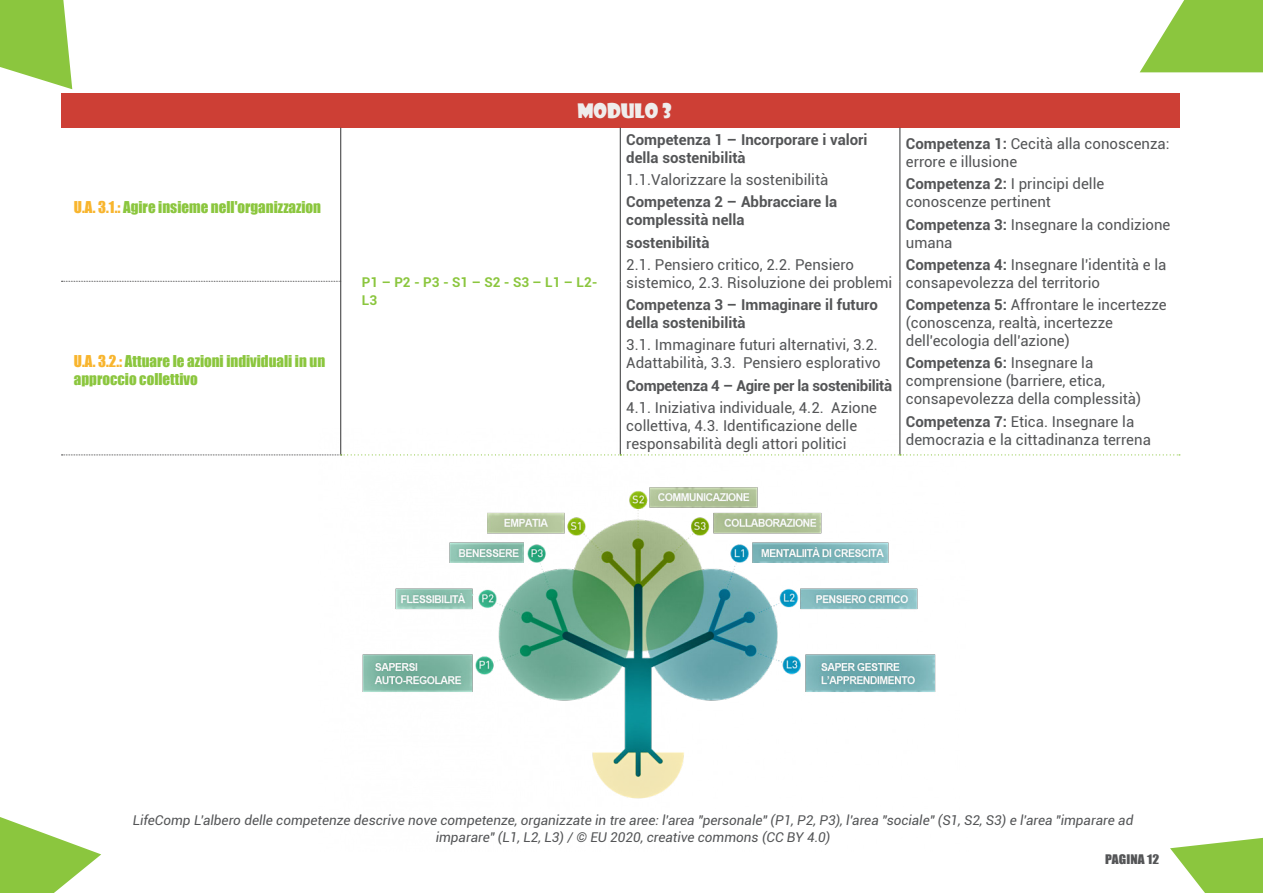
<style>
.page{position:relative;width:1263px;height:893px;background:#fff}
.page>*{position:absolute;margin:0;border:0;box-sizing:border-box;transform-origin:0 0}
.t1{font:19.5px "Showcard Gothic";color:#efedec}
.Paragraphe{font:15px/18px "Roboto";color:#545557}
.Paragraphe-2{font:700 15px/18px "Roboto";color:#545557}
.t2{font:15px/18px "Impact";color:#8bc63e}
.Paragraphe-3{font:700 15px "Roboto";letter-spacing:-.02em;color:#545557}
.t3{font:italic 13.5px/16.8px "Roboto";color:#545557;text-align:center}
.t4{font:700 13.5px/18px "Roboto";color:#8bc63e}
.t5{font:12.15px "Impact";letter-spacing:.01em;color:#545557;scale:1.11 1}
.s1{color:#f8b52e}
.s2{font-weight:700}
</style>
<div class="page">
<svg style="left:0;top:0;width:72px;height:89px"></svg>
<svg style="left:0;top:817px;width:101px;height:76px"></svg>
<svg style="left:1140px;top:0;width:123px;height:72px"></svg>
<svg style="left:1170px;top:837px;width:93px;height:56px"></svg>
<div style="left:61px;top:94px;width:1118px;height:34px;background:#cd3f35"></div>
<svg style="left:61px;top:281px;width:279px;height:1px"></svg>
<svg style="left:61px;top:454px;width:1119px;height:2px"></svg>
<hr style="left:620px;top:128px;width:1px;height:153px;background:#494a4b">
<hr style="left:899px;top:128px;width:1px;height:153px;background:#494a4b">
<hr style="left:620px;top:281px;width:1px;height:173px;background:#494a4b">
<hr style="left:899px;top:281px;width:1px;height:173px;background:#494a4b">
<hr style="left:340px;top:128px;width:1px;height:153px;background:#494a4b">
<hr style="left:340px;top:281px;width:1px;height:173px;background:#494a4b">
<img style="left:318px;top:428px;width:651px;height:371px">
<p class="t2" style="left:74px;top:197px;width:249px"><span class="s1">U.A. 3.1.:</span> Agire insieme nell'organizzazion</p>
<p class="t2" style="left:74px;top:352px;width:253px"><span class="s1">U.A. 3.2.:</span> Attuare le azioni individuali in un approccio collettivo</p>
<p class="t1" style="left:577px;top:98px;width:96px">MODULO 3</p>
<p class="t4" style="left:362px;top:273px;width:237px">P1 – P2 - P3 - S1 – S2 - S3 – L1 – L2-<br>L3</p>
<p class="Paragraphe-2" style="left:626px;top:130px;width:243px">Competenza 1 – Incorporare i valori della sostenibilità</p>
<p class="Paragraphe" style="left:626px;top:170px;width:204px">1.1.Valorizzare la sostenibilità</p>
<p class="Paragraphe-2" style="left:626px;top:192px;width:212px">Competenza 2 – Abbracciare la complessità nella</p>
<p class="Paragraphe-2" style="left:626px;top:233px;width:85px">sostenibilità</p>
<p class="Paragraphe" style="left:626px;top:255px;width:267px">2.1. Pensiero critico, 2.2. Pensiero sistemico, 2.3. Risoluzione dei problemi</p>
<p class="Paragraphe-2" style="left:626px;top:295px;width:253px">Competenza 3 – Immaginare il futuro della sostenibilità</p>
<p class="Paragraphe" style="left:626px;top:335px;width:256px">3.1. Immaginare futuri alternativi, 3.2.<br>Adattabilità, 3.3. Pensiero esplorativo</p>
<p class="Paragraphe-3" style="left:626px;top:375px;width:267px">Competenza 4 – Agire per la sostenibilità</p>
<p class="Paragraphe" style="left:626px;top:398px;width:252px">4.1. Iniziativa individuale, 4.2. Azione collettiva, 4.3. Identificazione delle responsabilità degli attori politici</p>
<p class="Paragraphe" style="left:906px;top:134px;width:265px"><span class="s2">Competenza 1:</span> Cecità alla conoscenza: errore e illusione</p>
<p class="Paragraphe" style="left:906px;top:174px;width:200px"><span class="s2">Competenza 2:</span> I principi delle conoscenze pertinent</p>
<p class="Paragraphe" style="left:906px;top:215px;width:266px"><span class="s2">Competenza 3:</span> Insegnare la condizione umana</p>
<p class="Paragraphe" style="left:906px;top:255px;width:262px"><span class="s2">Competenza 4:</span> Insegnare l'identità e la consapevolezza del territorio</p>
<p class="Paragraphe" style="left:906px;top:295px;width:262px"><span class="s2">Competenza 5:</span> Affrontare le incertezze (conoscenza, realtà, incertezze dell'ecologia dell'azione)</p>
<p class="Paragraphe" style="left:906px;top:353px;width:237px"><span class="s2">Competenza 6:</span> Insegnare la comprensione (barriere, etica, consapevolezza della complessità)</p>
<p class="Paragraphe" style="left:906px;top:412px;width:246px"><span class="s2">Competenza 7:</span> Etica. Insegnare la democrazia e la cittadinanza terrena</p>
<p class="t3" style="left:133px;top:811px;width:1002px">LifeComp L'albero delle competenze descrive nove competenze, organizzate in tre aree: l'area "personale" (P1, P2, P3), l'area "sociale" (S1, S2, S3) e l'area "imparare ad imparare" (L1, L2, L3) / © EU 2020, creative commons (CC BY 4.0)</p>
<p class="t5" style="left:1105px;top:850px;width:50px">PAGINA 12</p>
</div>
